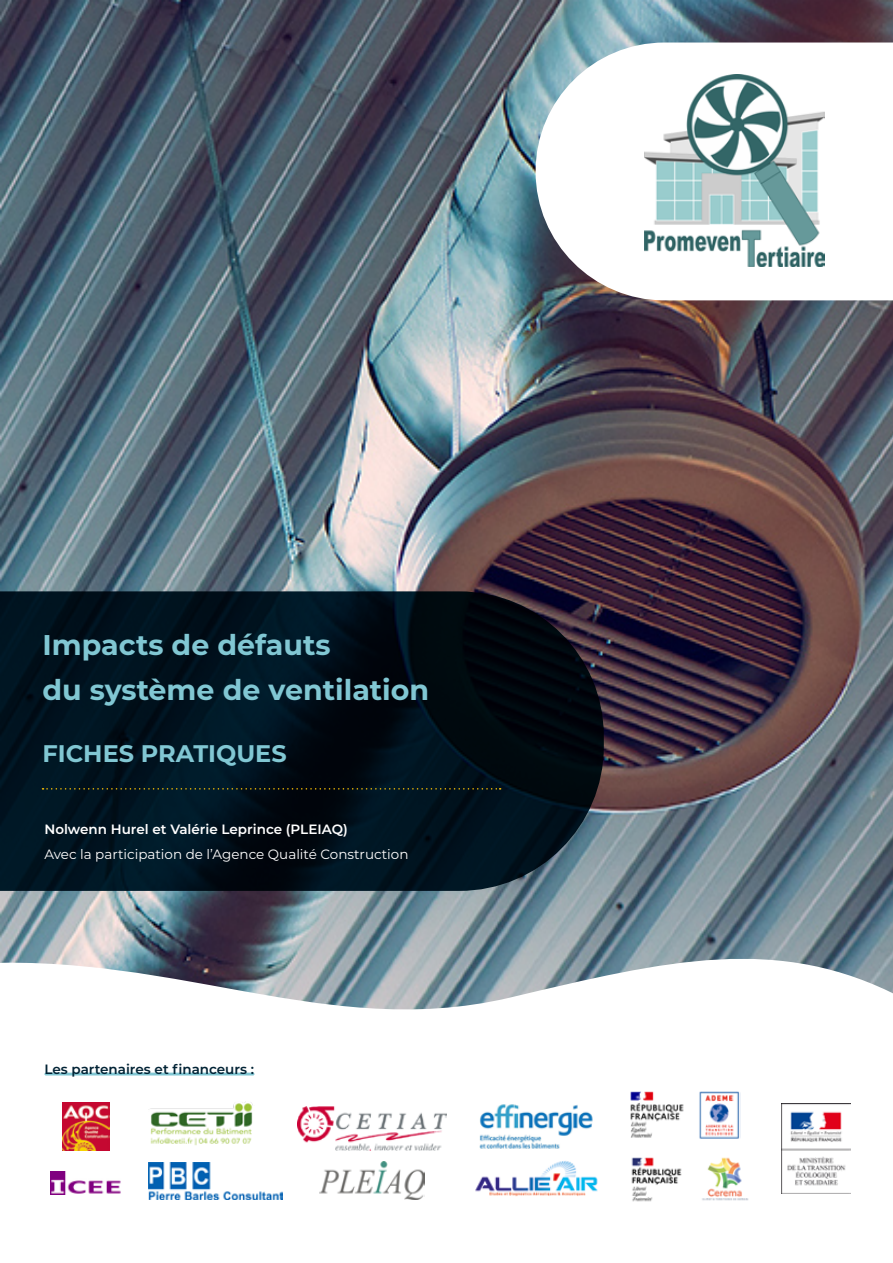
<style>
.page{position:relative;width:893px;height:1263px;background:#fff}
.page>*{position:absolute;margin:0;border:0;box-sizing:border-box;transform-origin:0 0}
.t1{font:700 28.5px/45px "Montserrat";color:#81c7d3}
.t2{font:700 24px "Montserrat";color:#81c7d3}
.t3{font:13.5px "Montserrat";color:#fff}
.t4{font:600 13.5px "Montserrat";color:#fff}
.t5{font:600 13.5px "Montserrat";color:#002234}
</style>
<div class="page">
<img style="left:0;top:0;width:893px;height:925px">
<svg style="left:0;top:925px;width:893px;height:275px"></svg>
<svg style="left:536px;top:43px;width:357px;height:257px"></svg>
<svg style="left:0;top:591px;width:604px;height:300px;background:#04131e"></svg>
<img style="left:644px;top:74px;width:181px;height:193px">
<svg style="left:43px;top:788px;width:458px;height:1px"></svg>
<hr style="left:44px;top:1072px;width:210px;height:3px;background:#81c7d3">
<img style="left:62px;top:1103px;width:48px;height:47px">
<img style="left:148px;top:1101px;width:107px;height:44px">
<img style="left:148px;top:1162px;width:135px;height:37px">
<img style="left:626px;top:1148px;width:130px;height:54px">
<img style="left:630px;top:1090px;width:111px;height:50px">
<img style="left:478px;top:1101px;width:116px;height:49px">
<img style="left:472px;top:1156px;width:128px;height:43px">
<img style="left:320px;top:1161px;width:104px;height:38px">
<img style="left:298px;top:1106px;width:149px;height:45px">
<img style="left:782px;top:1104px;width:68px;height:90px">
<img style="left:50px;top:1171px;width:72px;height:23px">
<h1 class="t1" style="left:43px;top:621px;width:388px">Impacts de défauts<br>du système de ventilation</h1>
<h2 class="t2" style="left:43px;top:736px;width:246px">FICHES PRATIQUES</h2>
<p class="t4" style="left:44px;top:819px;width:305px">Nolwenn Hurel et Valérie Leprince (PLEIAQ)</p>
<p class="t3" style="left:44px;top:844px;width:366px">Avec la participation de l’Agence Qualité Construction</p>
<p class="t5" style="left:44px;top:1060px;width:211px">Les partenaires et financeurs :</p>
</div>
